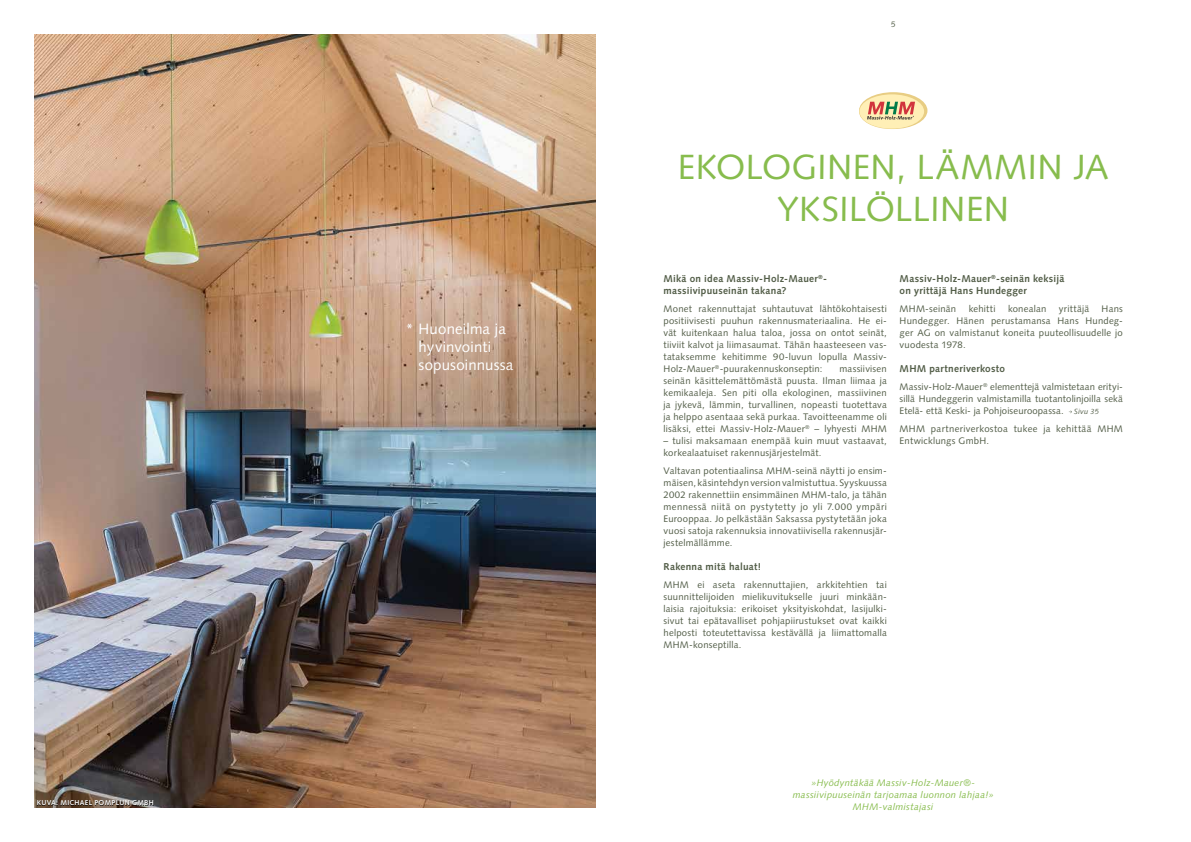
<style>
.page{position:relative;width:1191px;height:842px;background:#fff}
.page>*{position:absolute;margin:0;border:0;box-sizing:border-box;transform-origin:0 0}
.t1{font:35px/42px "Syntax LT Std";letter-spacing:.01em;color:#87bc4d;text-align:center}
.t2{font:15px/18px "Syntax LT Std";letter-spacing:.01em;color:#fff}
.t3{font:700 10px/12px "Syntax LT Std";letter-spacing:.025em;color:#525d47}
.t4{font:9.5px/12px "Syntax LT Std";letter-spacing:.025em;color:#525d47;text-align:justify}
.t5{font:italic 9.5px/12px "Syntax LT Std";letter-spacing:.025em;color:#87bc4d;text-align:center}
.t6{font:8px "Syntax LT Std";color:#525d47}
.t7{font:italic 7.5px "Syntax LT Std";letter-spacing:.02em;color:#525d47}
.t8{font:700 7px "Syntax LT Std";letter-spacing:.04em;color:#fff}
</style>
<div class="page">
<img style="left:34px;top:34px;width:561px;height:774px">
<div style="left:37px;top:800px;width:117px;height:5px;background:#000;opacity:.75"></div>
<svg style="left:859px;top:92px;width:68px;height:37px"></svg>
<p class="t8" style="left:37px;top:799px;width:119px">KUVA: MICHAEL POMPLUN GMBH</p>
<h2 class="t2" style="left:418px;top:320px;width:96px;text-indent:-13px">* Huoneilma ja hyvinvointi sopusoinnussa</h2>
<p class="t6" style="left:891px;top:20px;width:6px">5</p>
<h1 class="t1" style="left:678px;top:146px;width:432px">EKOLOGINEN, LÄMMIN JA<br>YKSILÖLLINEN</h1>
<p class="t3" style="left:663px;top:273px;width:165px">Mikä on idea Massiv-Holz-Mauer<sup>®</sup>- massiivipuuseinän takana?</p>
<p class="t4" style="left:663px;top:303px;width:225px">Monet rakennuttajat suhtautuvat lähtökohtaisesti positiivisesti puuhun rakennusmateriaalina. He ei&shy;vät kuitenkaan halua taloa, jossa on ontot seinät, tiiviit kalvot ja liimasaumat. Tähän haasteeseen vas&shy;tataksemme kehitimme 90-luvun lopulla Massiv-Holz-Mauer<sup>®</sup>-puurakennuskonseptin:</p>
<p class="t4" style="left:663px;top:363px;width:225px;text-indent:176px">massiivisen seinän käsittelemättömästä puusta. Ilman liimaa ja kemikaaleja. Sen piti olla ekologinen, massiivinen ja jykevä, lämmin, turvallinen, nopeasti tuotettava ja helppo asentaaa sekä purkaa. Tavoitteenamme oli lisäksi, ettei Massiv-Holz-Mauer<sup>®</sup> – lyhyesti MHM</p>
<p class="t4" style="left:663px;top:435px;width:225px">– tulisi maksamaan enempää kuin muut vastaavat, korkealaatuiset rakennusjärjestelmät.</p>
<p class="t4" style="left:663px;top:465px;width:225px">Valtavan potentiaalinsa MHM-seinä näytti jo ensim&shy;mäisen, käsintehdyn version valmistuttua. Syyskuussa 2002 rakennettiin ensimmäinen MHM-talo, ja tähän mennessä niitä on pystytetty jo yli 7. 000 ympäri Eurooppaa. Jo pelkästään Saksassa pystytetään joka vuosi satoja rakennuksia innovatiivisella rakennusjär&shy;jestelmällämme.</p>
<p class="t3" style="left:663px;top:561px;width:99px">Rakenna mitä haluat!</p>
<p class="t4" style="left:663px;top:579px;width:225px">MHM ei aseta rakennuttajien, arkkitehtien tai suunnittelijoiden mielikuvitukselle juuri minkään&shy;laisia rajoituksia: erikoiset yksityiskohdat, lasijulki&shy;sivut tai epätavalliset pohjapiirustukset ovat kaikki helposti toteutettavissa kestävällä ja liimattomalla MHM-konseptilla.</p>
<p class="t3" style="left:899px;top:273px;width:166px">Massiv-Holz-Mauer<sup>®</sup>-seinän keksijä on yrittäjä Hans Hundegger</p>
<p class="t4" style="left:899px;top:303px;width:58px">MHM-seinän</p>
<p class="t4" style="left:968px;top:303px;width:28px">kehitti</p>
<p class="t4" style="left:1008px;top:303px;width:40px">konealan</p>
<p class="t4" style="left:1059px;top:303px;width:32px">yrittäjä</p>
<p class="t4" style="left:899px;top:303px;width:225px;text-indent:202px">Hans Hundegger. Hänen perustamansa Hans Hundeg&shy;ger AG on valmistanut koneita puuteollisuudelle jo vuodesta 1978.</p>
<p class="t3" style="left:899px;top:363px;width:107px">MHM partneriverkosto</p>
<p class="t4" style="left:899px;top:381px;width:225px">Massiv-Holz-Mauer<sup>®</sup> elementtejä valmistetaan erityi&shy;sillä Hundeggerin valmistamilla tuotantolinjoilla sekä Etelä- että Keski- ja Pohjoiseuroopassa.</p>
<p class="t7" style="left:1074px;top:407px;width:26px">Sivu 35</p>
<p class="t4" style="left:899px;top:423px;width:225px">MHM partneriverkostoa tukee ja kehittää MHM<br>Entwicklungs GmbH.</p>
<p class="t5" style="left:792px;top:777px;width:202px">»Hyödyntäkää Massiv-Holz-Mauer®- massiivipuuseinän tarjoamaa luonnon lahjaa!»<br>MHM-valmistajasi</p>
</div>
